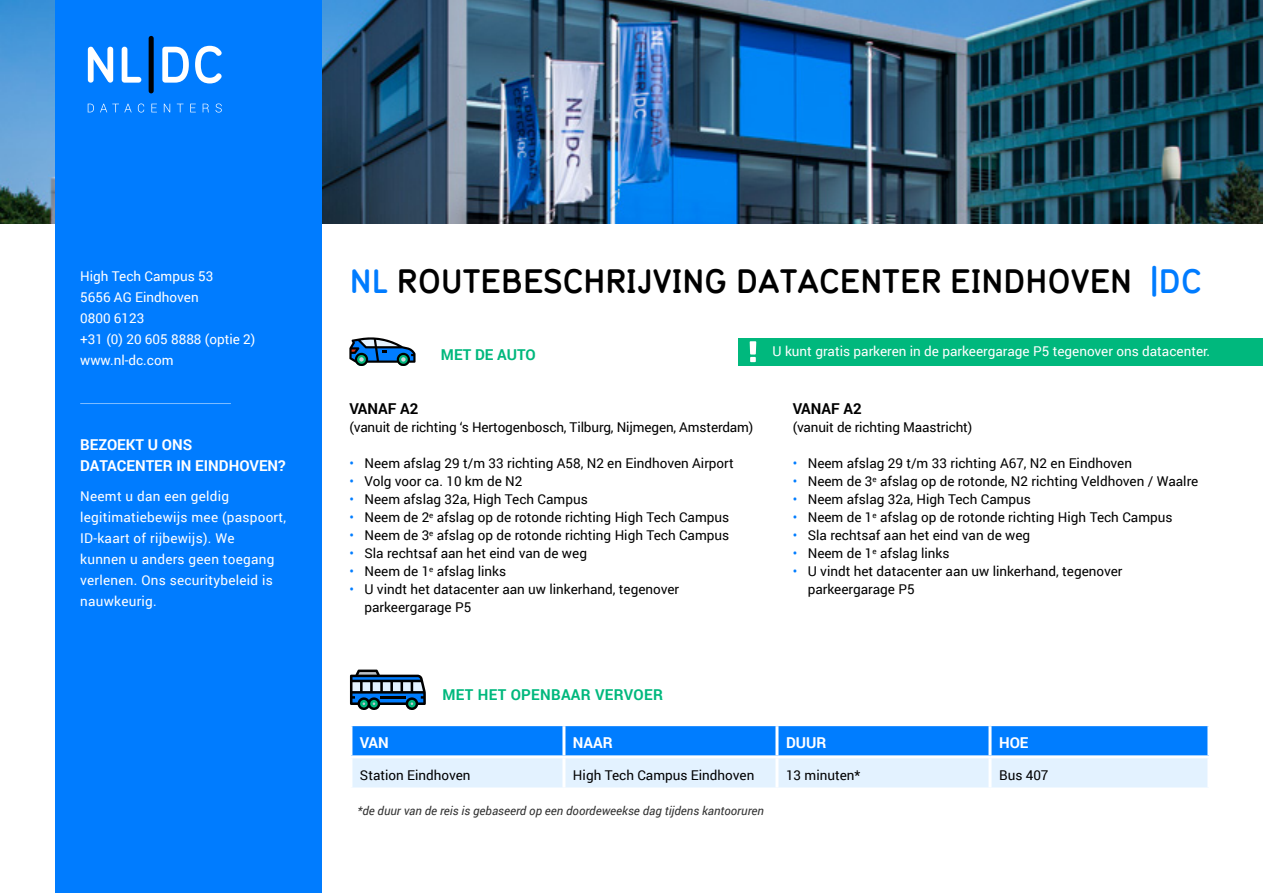
<style>
.page{position:relative;width:1263px;height:893px;background:#fff}
.page>*{position:absolute;margin:0;border:0;box-sizing:border-box;transform-origin:0 0}
.t1{font:700 33px "Typ 1451";letter-spacing:-.02em;color:#000}
.t2{font:700 15px/21px "Roboto";color:#fff}
.t3{font:700 15px "Roboto";letter-spacing:.02em;color:#00b87d}
.t4{font:700 15px "Roboto";color:#000}
.t5{font:700 15px "Roboto";color:#00b87d}
.t6{font:13.5px/18px "Roboto";color:#000}
.t7{font:13.5px/21px "Roboto";color:#fff}
.t8{font:13.5px/21px "Roboto";letter-spacing:.02em;color:#fff}
.t9{font:italic 12px "Roboto";color:#333}
.s1{color:#007cff}
.s2{color:#007dff}
</style>
<div class="page">
<div style="left:738px;top:338px;width:525px;height:27px;background:#00b87d"></div>
<img style="left:0;top:0;width:1263px;height:223px">
<div style="left:55px;top:0;width:267px;height:893px;background:#007cff"></div>
<hr style="left:80px;top:403px;width:151px;height:1px;background:#fff">
<div style="left:149px;top:36px;width:5px;height:57px;background:#000;border-radius:3px"></div>
<svg style="left:88px;top:46px;width:134px;height:37px"></svg>
<svg style="left:88px;top:104px;width:6px;height:8px"></svg>
<svg style="left:100px;top:104px;width:32px;height:8px"></svg>
<svg style="left:138px;top:104px;width:6px;height:9px"></svg>
<svg style="left:151px;top:104px;width:6px;height:8px"></svg>
<svg style="left:164px;top:104px;width:6px;height:8px"></svg>
<svg style="left:177px;top:104px;width:6px;height:8px"></svg>
<svg style="left:190px;top:104px;width:6px;height:8px"></svg>
<svg style="left:203px;top:104px;width:6px;height:8px"></svg>
<svg style="left:215px;top:104px;width:7px;height:9px"></svg>
<svg style="left:349px;top:337px;width:66px;height:29px"></svg>
<svg style="left:750px;top:341px;width:6px;height:21px"></svg>
<svg style="left:350px;top:670px;width:75px;height:40px"></svg>
<hr style="left:380px;top:696px;width:26px;height:3px;background:#000">
<svg style="left:352px;top:726px;width:855px;height:61px;background:#74b8ff"></svg>
<hr style="left:562px;top:726px;width:3px;height:29px;background:#fff">
<hr style="left:775px;top:726px;width:3px;height:29px;background:#fff">
<hr style="left:988px;top:726px;width:3px;height:29px;background:#fff">
<hr style="left:349px;top:755px;width:215px;height:3px;background:#fff">
<hr style="left:564px;top:755px;width:213px;height:3px;background:#fff">
<hr style="left:562px;top:758px;width:3px;height:29px;background:#fff">
<hr style="left:777px;top:755px;width:213px;height:3px;background:#fff">
<hr style="left:775px;top:758px;width:3px;height:29px;background:#fff">
<hr style="left:990px;top:755px;width:220px;height:3px;background:#fff">
<hr style="left:988px;top:758px;width:3px;height:29px;background:#fff">
<p class="t7" style="left:80px;top:265px;width:177px">High Tech Campus 53<br>5656 AG Eindhoven<br>0800 6123<br>+31 (0) 20 605 8888 (optie 2) www.nl-dc.com</p>
<p class="t2" style="left:80px;top:434px;width:207px">BEZOEKT U ONS<br>DATACENTER IN EINDHOVEN?</p>
<p class="t8" style="left:80px;top:486px;width:207px">Neemt u dan een geldig legitimatiebewijs mee (paspoort,<br>ID-kaart of rijbewijs). We<br>kunnen u anders geen toegang verlenen. Ons securitybeleid is nauwkeurig.</p>
<h1 class="t1" style="left:349px;top:258px;width:854px"><span class="s1">NL</span> ROUTEBESCHRIJVING DATACENTER EINDHOVEN <span class="s1">|DC</span></h1>
<p class="t5" style="left:441px;top:344px;width:96px">MET DE AUTO</p>
<p class="t4" style="left:349px;top:398px;width:70px">VANAF A2</p>
<p class="t6" style="left:349px;top:418px;width:405px">(vanuit de richting ‘s Hertogenbosch, Tilburg, Nijmegen, Amsterdam)</p>
<p class="t6" style="left:349px;top:454px;width:386px"><span class="s2">•</span> Neem afslag 29 t/m 33 richting A58, N2 en Eindhoven Airport</p>
<p class="t6" style="left:349px;top:472px;width:174px"><span class="s2">•</span> Volg voor ca. 10 km de N2</p>
<p class="t6" style="left:349px;top:490px;width:240px"><span class="s2">•</span> Neem afslag 32a, High Tech Campus</p>
<p class="t6" style="left:349px;top:508px;width:381px"><span class="s2">•</span> Neem de 2<sup>e</sup> afslag op de rotonde richting High Tech Campus</p>
<p class="t6" style="left:349px;top:526px;width:381px"><span class="s2">•</span> Neem de 3<sup>e</sup> afslag op de rotonde richting High Tech Campus</p>
<p class="t6" style="left:349px;top:544px;width:239px"><span class="s2">•</span> Sla rechtsaf aan het eind van de weg</p>
<p class="t6" style="left:349px;top:562px;width:158px"><span class="s2">•</span> Neem de 1<sup>e</sup> afslag links</p>
<p class="t6" style="left:364px;top:580px;width:316px;text-indent:-15px"><span class="s2">•</span> U vindt het datacenter aan uw linkerhand, tegenover parkeergarage P5</p>
<p class="t7" style="left:772px;top:340px;width:439px">U kunt gratis parkeren in de parkeergarage P5 tegenover ons datacenter.</p>
<p class="t4" style="left:793px;top:398px;width:70px">VANAF A2</p>
<p class="t6" style="left:793px;top:418px;width:181px">(vanuit de richting Maastricht)</p>
<p class="t6" style="left:793px;top:454px;width:341px"><span class="s2">•</span> Neem afslag 29 t/m 33 richting A67, N2 en Eindhoven</p>
<p class="t6" style="left:793px;top:472px;width:407px"><span class="s2">•</span> Neem de 3<sup>e</sup> afslag op de rotonde, N2 richting Veldhoven / Waalre</p>
<p class="t6" style="left:793px;top:490px;width:240px"><span class="s2">•</span> Neem afslag 32a, High Tech Campus</p>
<p class="t6" style="left:793px;top:508px;width:381px"><span class="s2">•</span> Neem de 1<sup>e</sup> afslag op de rotonde richting High Tech Campus</p>
<p class="t6" style="left:793px;top:526px;width:239px"><span class="s2">•</span> Sla rechtsaf aan het eind van de weg</p>
<p class="t6" style="left:793px;top:544px;width:158px"><span class="s2">•</span> Neem de 1<sup>e</sup> afslag links</p>
<p class="t6" style="left:808px;top:562px;width:316px;text-indent:-15px"><span class="s2">•</span> U vindt het datacenter aan uw linkerhand, tegenover parkeergarage P5</p>
<p class="t3" style="left:442px;top:684px;width:222px">MET HET OPENBAAR VERVOER</p>
<p class="t2" style="left:360px;top:731px;width:30px">VAN</p>
<p class="t2" style="left:573px;top:731px;width:41px">NAAR</p>
<p class="t2" style="left:786px;top:731px;width:42px">DUUR</p>
<p class="t2" style="left:999px;top:731px;width:31px">HOE</p>
<p class="t6" style="left:360px;top:766px;width:112px">Station Eindhoven</p>
<p class="t6" style="left:573px;top:766px;width:183px">High Tech Campus Eindhoven</p>
<p class="t6" style="left:786px;top:766px;width:76px">13 minuten*</p>
<p class="t6" style="left:999px;top:766px;width:51px">Bus 407</p>
<p class="t9" style="left:357px;top:803px;width:408px">*de duur van de reis is gebaseerd op een doordeweekse dag tijdens kantooruren</p>
</div>
